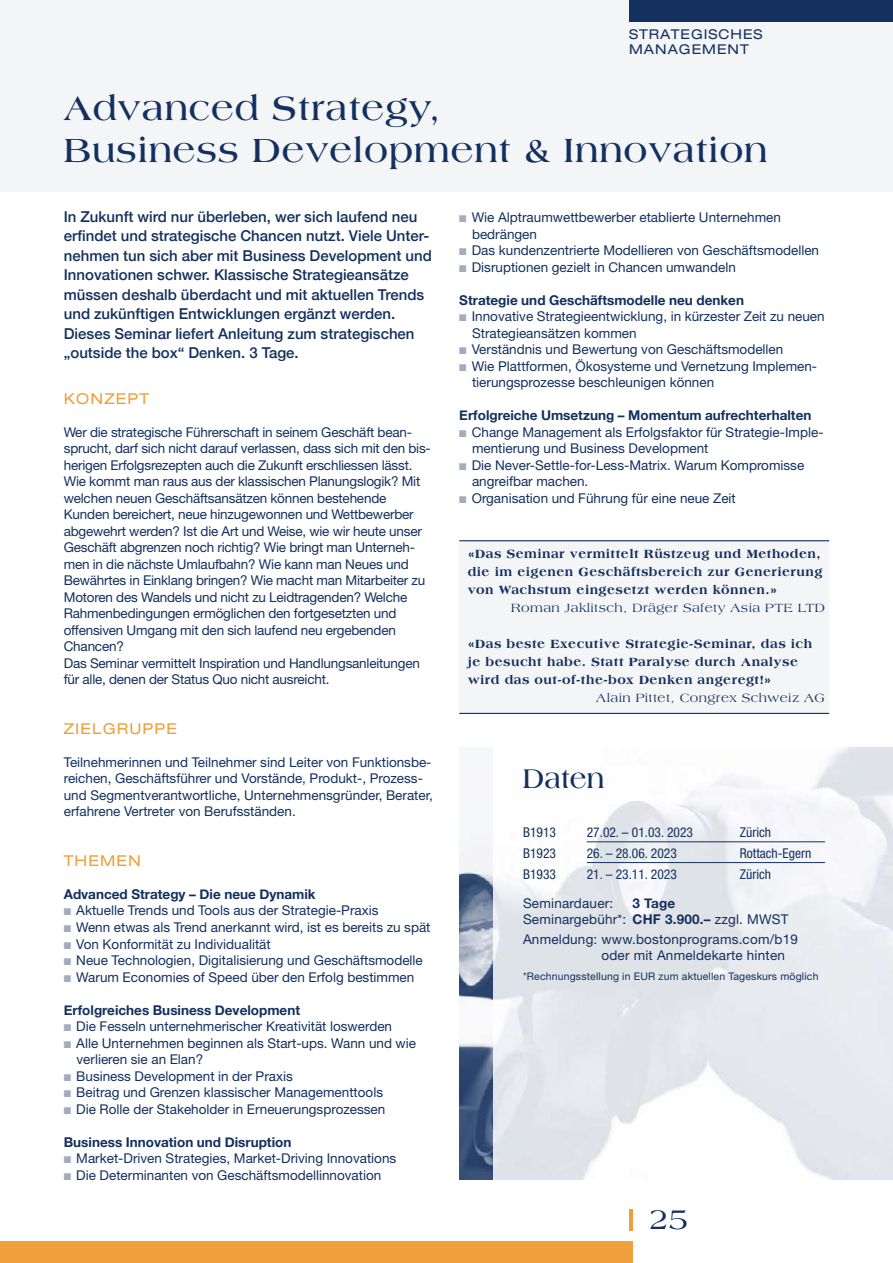
<style>
.page{position:relative;width:893px;height:1263px;background:#fff}
.page>*{position:absolute;margin:0;border:0;box-sizing:border-box;transform-origin:0 0}
.t1{font:700 36px/42px "Americana";letter-spacing:.025em;color:#13305e}
.t2{font:30px "Americana";color:#13305e}
.t3{font:700 29.1px "Americana";color:#13305e;scale:.93 1}
.t4{font:500 15px/19.5px "Helvetica Neue";color:#13305e}
.t5{font:expanded 15px "Helvetica Neue LT Std";letter-spacing:.075em;color:#ef9f3c}
.t6{font:13.5px/16.5px "Helvetica Neue";color:#13305e}
.t7{font:700 13.5px "Helvetica Neue";color:#13305e}
.t8{font:condensed 13.5px "Helvetica Neue";color:#13305e}
.t9{font:expanded 13.5px/15px "Helvetica Neue LT Std";letter-spacing:.075em;color:#13305e}
.t10{font:800 12.75px/18px "Americana";letter-spacing:.035em;color:#13305e}
.t11{font:12.75px "Americana";letter-spacing:.035em;color:#13305e}
.t12{font:10.5px "Helvetica Neue";letter-spacing:.015em;color:#13305e}
.s1{color:#a1acbe}
.s2{font-weight:700}
.s3{font-family:"Helvetica Neue LT Std";font-weight:700}
.s4{font-family:"Helvetica Neue LT Std"}
</style>
<div class="page">
<div style="left:0;top:1242px;width:632px;height:21px;background:#ef9f3c"></div>
<hr style="left:629px;top:1209px;width:3px;height:21px;background:#ef9f3c">
<div style="left:0;top:0;width:893px;height:191px;background:#f3f5f7"></div>
<div style="left:629px;top:0;width:264px;height:21px;background:#13305e"></div>
<img style="left:459px;top:747px;width:34px;height:432px">
<div style="left:459px;top:541px;width:370px;height:172px;background:#f3f5f7"></div>
<hr style="left:459px;top:540px;width:370px;height:1px;background:#13305e">
<hr style="left:459px;top:713px;width:370px;height:1px;background:#13305e">
<hr style="left:587px;top:841px;width:238px;height:1px;background:#13305e">
<hr style="left:587px;top:862px;width:238px;height:1px;background:#13305e">
<p class="t9" style="left:629px;top:29px;width:135px">STRATEGISCHES<br>MANAGEMENT</p>
<h1 class="t1" style="left:64px;top:89px;width:705px">Advanced Strategy,<br>Business Development &amp; Innovation</h1>
<p class="t4" style="left:64px;top:206px;width:370px">In Zukunft wird nur überleben, wer sich laufend neu erfindet und strategische Chancen nutzt. Viele Unter&shy;nehmen tun sich aber mit Business Development und Innovationen schwer. Klassische Strategieansätze müssen deshalb überdacht und mit aktuellen Trends und zukünftigen Entwicklungen ergänzt werden.<br>Dieses Seminar liefert Anleitung zum strategischen „outside the box“ Denken. 3 Tage.</p>
<p class="t5" style="left:64px;top:393px;width:87px">KONZEPT</p>
<p class="t6" style="left:64px;top:425px;width:369px">Wer die strategische Führerschaft in seinem Geschäft bean&shy;sprucht, darf sich nicht darauf verlassen, dass sich mit den bis&shy;herigen Erfolgsrezepten auch die Zukunft erschliessen lässt.<br>Wie kommt man raus aus der klassischen Planungslogik? Mit welchen neuen Geschäftsansätzen können bestehende Kunden bereichert, neue hinzugewonnen und Wettbewerber abgewehrt werden? Ist die Art und Weise, wie wir heute unser Geschäft abgrenzen noch richtig? Wie bringt man Unterneh&shy;men in die nächste Umlaufbahn? Wie kann man Neues und Bewährtes in Einklang bringen? Wie macht man Mitarbeiter zu Motoren des Wandels und nicht zu Leidtragenden? Welche Rahmenbedingungen ermöglichen den fortgesetzten und offensiven Umgang mit den sich laufend neu ergebenden Chancen?<br>Das Seminar vermittelt Inspiration und Handlungsanleitungen für alle, denen der Status Quo nicht ausreicht.</p>
<p class="t5" style="left:64px;top:723px;width:115px">ZIELGRUPPE</p>
<p class="t6" style="left:64px;top:755px;width:371px">Teilnehmerinnen und Teilnehmer sind Leiter von Funktionsbe&shy;reichen, Geschäftsführer und Vorstände, Produkt-, Prozess&shy;und Segmentverantwortliche, Unternehmensgründer, Berater, erfahrene Vertreter von Berufsständen.</p>
<p class="t5" style="left:64px;top:855px;width:79px">THEMEN</p>
<p class="t7" style="left:64px;top:886px;width:253px">Advanced Strategy – Die neue Dynamik</p>
<p class="t6" style="left:64px;top:904px;width:316px"><span class="s1">■</span> Aktuelle Trends und Tools aus der Strategie-Praxis</p>
<p class="t6" style="left:64px;top:920px;width:368px"><span class="s1">■</span> Wenn etwas als Trend anerkannt wird, ist es bereits zu spät</p>
<p class="t6" style="left:64px;top:937px;width:208px"><span class="s1">■</span> Von Konformität zu Individualität</p>
<p class="t6" style="left:64px;top:953px;width:361px"><span class="s1">■</span> Neue Technologien, Digitalisierung und Geschäftsmodelle</p>
<p class="t6" style="left:64px;top:970px;width:352px"><span class="s1">■</span> Warum Economies of Speed über den Erfolg bestimmen</p>
<p class="t7" style="left:64px;top:1001px;width:238px">Erfolgreiches Business Development</p>
<p class="t6" style="left:64px;top:1019px;width:330px"><span class="s1">■</span> Die Fesseln unternehmerischer Kreativität loswerden</p>
<p class="t6" style="left:77px;top:1036px;width:341px;text-indent:-13px"><span class="s1">■</span> Alle Unternehmen beginnen als Start-ups. Wann und wie verlieren sie an Elan?</p>
<p class="t6" style="left:64px;top:1069px;width:231px"><span class="s1">■</span> Business Development in der Praxis</p>
<p class="t6" style="left:64px;top:1085px;width:321px"><span class="s1">■</span> Beitrag und Grenzen klassischer Managementtools</p>
<p class="t6" style="left:64px;top:1102px;width:323px"><span class="s1">■</span> Die Rolle der Stakeholder in Erneuerungsprozessen</p>
<p class="t7" style="left:64px;top:1133px;width:229px">Business Innovation und Disruption</p>
<p class="t6" style="left:64px;top:1151px;width:334px"><span class="s1">■</span> Market-Driven Strategies, Market-Driving Innovations</p>
<p class="t6" style="left:64px;top:1168px;width:319px"><span class="s1">■</span> Die Determinanten von Geschäftsmodellinnovation</p>
<p class="t6" style="left:472px;top:211px;width:310px;text-indent:-13px"><span class="s1">■</span> Wie Alptraumwettbewerber etablierte Unternehmen bedrängen</p>
<p class="t6" style="left:459px;top:244px;width:361px"><span class="s1">■</span> Das kundenzentrierte Modellieren von Geschäftsmodellen</p>
<p class="t6" style="left:459px;top:260px;width:278px"><span class="s1">■</span> Disruptionen gezielt in Chancen umwandeln</p>
<p class="t7" style="left:459px;top:292px;width:286px">Strategie und Geschäftsmodelle neu denken</p>
<p class="t6" style="left:472px;top:310px;width:354px;text-indent:-13px"><span class="s1">■</span> Innovative Strategieentwicklung, in kürzester Zeit zu neuen<br>Strategieansätzen kommen</p>
<p class="t6" style="left:459px;top:343px;width:326px"><span class="s1">■</span> Verständnis und Bewertung von Geschäftsmodellen</p>
<p class="t6" style="left:472px;top:359px;width:347px;text-indent:-13px"><span class="s1">■</span> Wie Plattformen, Ökosysteme und Vernetzung Implemen&shy;tierungsprozesse beschleunigen können</p>
<p class="t7" style="left:459px;top:407px;width:354px">Erfolgreiche Umsetzung – Momentum aufrechterhalten</p>
<p class="t6" style="left:472px;top:425px;width:353px;text-indent:-13px"><span class="s1">■</span> Change Management als Erfolgsfaktor für Strategie-Imple&shy;mentierung und Business Development</p>
<p class="t6" style="left:472px;top:458px;width:334px;text-indent:-13px"><span class="s1">■</span> Die Never-Settle-for-Less-Matrix. Warum Kompromisse angreifbar machen.</p>
<p class="t6" style="left:459px;top:491px;width:278px"><span class="s1">■</span> Organisation und Führung für eine neue Zeit</p>
<p class="t10" style="left:468px;top:546px;width:356px">«Das Seminar vermittelt Rüstzeug und Methoden, die im eigenen Geschäftsbereich zur Generierung von Wachstum eingesetzt werden können.»</p>
<p class="t11" style="left:511px;top:603px;width:315px">Roman Jaklitsch, Dräger Safety Asia PTE LTD</p>
<p class="t10" style="left:468px;top:636px;width:346px">«Das beste Executive Strategie-Seminar, das ich je besucht habe. Statt Paralyse durch Analyse wird das out-of-the-box Denken angeregt!»</p>
<p class="t11" style="left:596px;top:693px;width:230px">Alain Pittet, Congrex Schweiz AG</p>
<h3 class="t3" style="left:523px;top:766px;width:89px">Daten</h3>
<p class="t8" style="left:523px;top:827px;width:34px">B1913</p>
<p class="t8" style="left:587px;top:827px;width:108px">27.02. – 01.03. 2023</p>
<p class="t8" style="left:740px;top:827px;width:33px">Zürich</p>
<p class="t8" style="left:523px;top:848px;width:34px">B1923</p>
<p class="t8" style="left:587px;top:848px;width:91px">26. – 28.06. 2023</p>
<p class="t8" style="left:740px;top:848px;width:73px">Rottach-Egern</p>
<p class="t8" style="left:523px;top:869px;width:34px">B1933</p>
<p class="t8" style="left:587px;top:869px;width:91px">21. – 23.11. 2023</p>
<p class="t8" style="left:740px;top:869px;width:33px">Zürich</p>
<p class="t6" style="left:523px;top:896px;width:92px">Seminardauer:</p>
<p class="t6" style="left:523px;top:896px;width:267px;text-align:center"><span class="s2">3 Tage<br></span>Seminargebühr*: <span class="s3">CHF 3.900.–</span> <span class="s4">zzgl. MWST</span></p>
<p class="t6" style="left:601px;top:932px;width:198px;text-indent:-78px">Anmeldung: www.bostonprograms.com/b19 oder mit Anmeldekarte hinten</p>
<p class="t12" style="left:523px;top:972px;width:297px">*Rechnungsstellung in EUR zum aktuellen Tageskurs möglich</p>
<h2 class="t2" style="left:649px;top:1208px;width:40px">25</h2>
</div>
